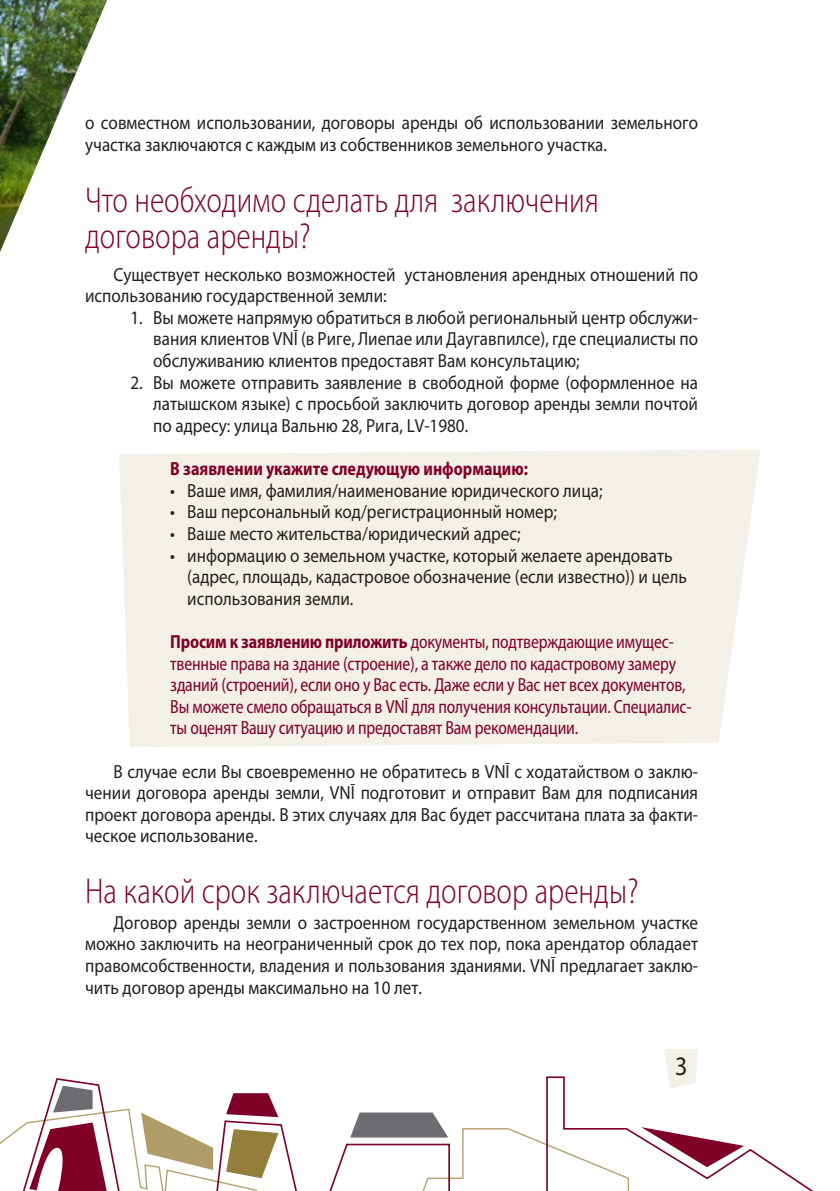
<style>
.page{position:relative;width:840px;height:1191px;background:#fff}
.page>*{position:absolute;margin:0;border:0;box-sizing:border-box;transform-origin:0 0}
.t1{font:300 semi-condensed 36px/36px "Myriad Pro";color:#7f0128;scale:.9 1}
.t2{font:26.8px "Myriad Pro";color:#231f20;scale:.9 1}
.t3{font:19px/21.6px "Myriad Pro";color:#231f20;text-align:justify;scale:.9 1}
.t4{font:semi-condensed 19px/21.6px "Myriad Pro";letter-spacing:-.01em;color:#7f0128;scale:.9 1}
.t5{font:700 semi-condensed 19px "Myriad Pro";color:#7f0128;scale:.9 1}
.s1{font-weight:700}
</style>
<div class="page">
<svg style="left:664px;top:1049px;width:33px;height:5px"></svg>
<svg style="left:665px;top:1054px;width:33px;height:21px"></svg>
<svg style="left:0;top:1075px;width:814px;height:116px"></svg>
<img style="left:0;top:0;width:107px;height:252px">
<div style="left:119px;top:449px;width:641px;height:298px;background:#f3f0e8"></div>
<p class="t3" style="left:85px;top:112px;width:682px">о совместном использовании, договоры аренды об использовании земельного участка заключаются с каждым из собственников земельного участка.</p>
<h1 class="t1" style="left:85px;top:181px;width:572px">Что необходимо сделать для заключения договора аренды?</h1>
<p class="t3" style="left:85px;top:263px;width:682px;text-indent:28px">Существует несколько возможностей установления арендных отношений по использованию государственной земли:</p>
<p class="t3" style="left:153px;top:306px;width:606px;text-indent:-23px">1. Вы можете напрямую обратиться в любой региональный центр обслужи&shy;вания клиентов VNĪ (в Риге, Лиепае или Даугавпилсе), где специалисты по обслуживанию клиентов предоставят Вам консультацию;</p>
<p class="t3" style="left:153px;top:371px;width:606px;text-indent:-23px">2. Вы можете отправить заявление в свободной форме (оформленное на латышском языке) с просьбой заключить договор аренды земли почтой по адресу: улица Вальню 28, Рига, LV-1980.</p>
<p class="t5" style="left:170px;top:456px;width:399px">В заявлении укажите следующую информацию:</p>
<p class="t3" style="left:170px;top:479px;width:481px">• Ваше имя, фамилия/наименование юридического лица;</p>
<p class="t3" style="left:170px;top:501px;width:431px">• Ваш персональный код/регистрационный номер;</p>
<p class="t3" style="left:170px;top:522px;width:390px">• Ваше место жительства/юридический адрес;</p>
<p class="t3" style="left:187px;top:544px;width:556px;text-align:left;text-indent:-17px">• информацию о земельном участке, который желаете арендовать (адрес, площадь, кадастровое обозначение (если известно)) и цель использования земли.</p>
<p class="t4" style="left:170px;top:630px;width:580px"><span class="s1">Просим к заявлению приложить</span> документы, подтверждающие имущес&shy;твенные права на здание (строение), а также дело по кадастровому замеру зданий (строений), если оно у Вас есть. Даже если у Вас нет всех документов, Вы можете смело обращаться в VNĪ для получения консультации. Специалис&shy;ты оценят Вашу ситуацию и предоставят Вам рекомендации.</p>
<p class="t3" style="left:85px;top:760px;width:682px;text-indent:28px">В случае если Вы своевременно не обратитесь в VNĪ с ходатайством о заклю&shy;чении договора аренды земли, VNĪ подготовит и отправит Вам для подписания проект договора аренды. В этих случаях для Вас будет рассчитана плата за факти&shy;ческое использование.</p>
<h1 class="t1" style="left:85px;top:873px;width:616px">На какой срок заключается договор аренды?</h1>
<p class="t3" style="left:85px;top:911px;width:682px;text-indent:28px">Договор аренды земли о застроенном государственном земельном участке можно заключить на неограниченный срок до тех пор, пока арендатор обладает правомсобственности, владения и пользования зданиями. VNĪ предлагает заклю&shy;чить договор аренды максимально на 10 лет.</p>
<h2 class="t2" style="left:674px;top:1049px;width:15px">3</h2>
</div>
